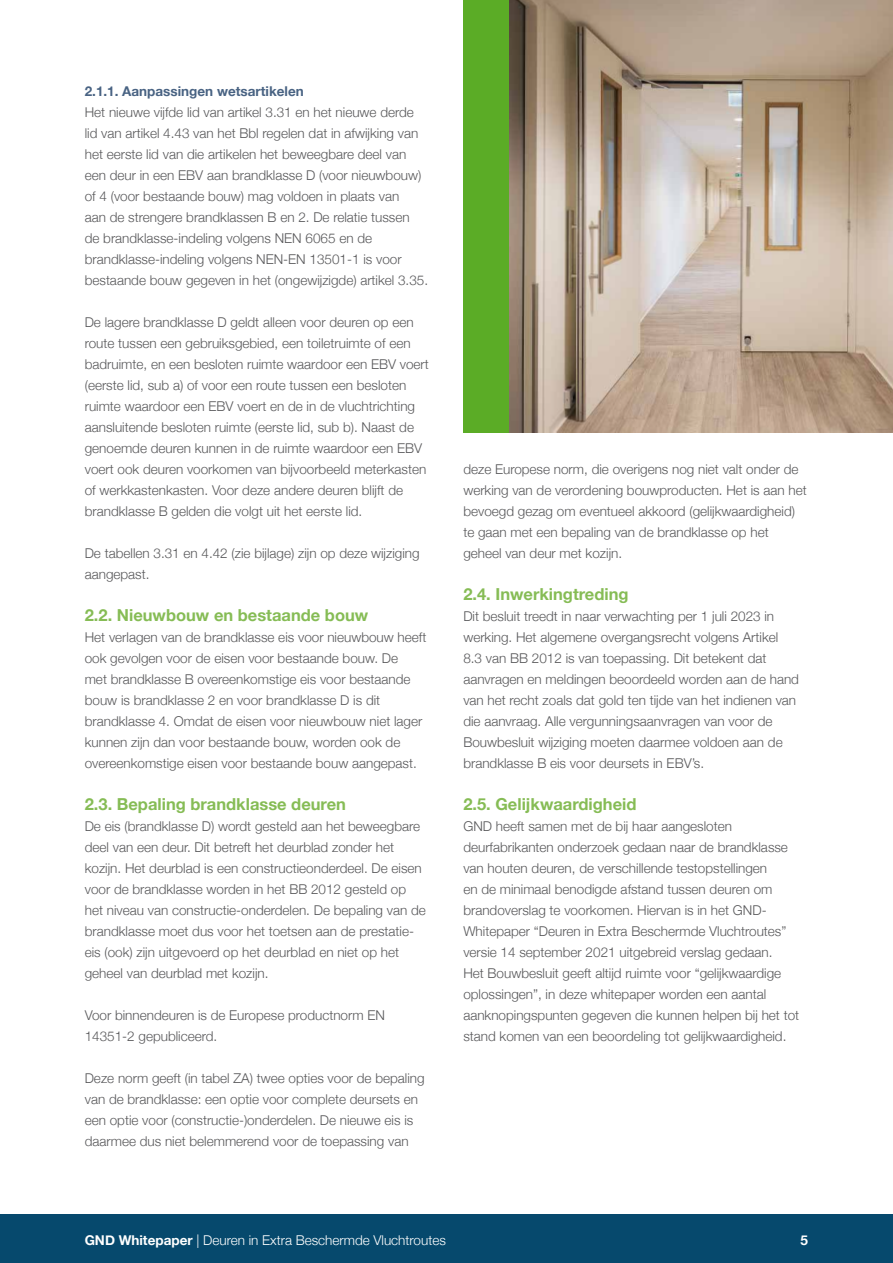
<style>
.page{position:relative;width:893px;height:1263px;background:#fff}
.page>*{position:absolute;margin:0;border:0;box-sizing:border-box;transform-origin:0 0}
.t1{font:700 16.5px "Helvetica Neue";color:#86bc55}
.t2{font:300 13.5px/21px "Helvetica Neue";color:#58585a}
.t3{font:300 13.5px "Helvetica Neue";color:#fff}
.t4{font:700 13.5px "Helvetica Neue";color:#496383}
.t5{font:700 13.5px "Helvetica Neue";color:#fff}
.s1{font-weight:700}
</style>
<div class="page">
<div style="left:0;top:1214px;width:893px;height:49px;background:#06496d"></div>
<img style="left:509px;top:0;width:384px;height:432px">
<div style="left:463px;top:0;width:46px;height:432px;background:#5bac26"></div>
<p class="t4" style="left:85px;top:81px;width:220px">2.1.1. Aanpassingen wetsartikelen</p>
<p class="t2" style="left:85px;top:101px;width:345px">Het nieuwe vijfde lid van artikel 3.31 en het nieuwe derde lid van artikel 4.43 van het Bbl regelen dat in afwijking van het eerste lid van die artikelen het beweegbare deel van een deur in een EBV aan brandklasse D (voor nieuwbouw) of 4 (voor bestaande bouw) mag voldoen in plaats van<br>aan de strengere brandklassen B en 2. De relatie tussen<br>de brandklasse-indeling volgens NEN 6065 en de brandklasse-indeling volgens NEN-EN 13501-1 is voor bestaande bouw gegeven in het (ongewijzigde) artikel 3.35.</p>
<p class="t2" style="left:85px;top:311px;width:346px">De lagere brandklasse D geldt alleen voor deuren op een route tussen een gebruiksgebied, een toiletruimte of een badruimte, en een besloten ruimte waardoor een EBV voert (eerste lid, sub a) of voor een route tussen een besloten ruimte waardoor een EBV voert en de in de vluchtrichting aansluitende besloten ruimte (eerste lid, sub b). Naast de genoemde deuren kunnen in de ruimte waardoor een EBV voert ook deuren voorkomen van bijvoorbeeld meterkasten of werkkastenkasten. Voor deze andere deuren blijft de brandklasse B gelden die volgt uit het eerste lid.</p>
<p class="t2" style="left:85px;top:542px;width:336px">De tabellen 3.31 en 4.42 (zie bijlage) zijn op deze wijziging aangepast.</p>
<p class="t1" style="left:85px;top:602px;width:285px">2.2. Nieuwbouw en bestaande bouw</p>
<p class="t2" style="left:85px;top:626px;width:343px">Het verlagen van de brandklasse eis voor nieuwbouw heeft ook gevolgen voor de eisen voor bestaande bouw. De<br>met brandklasse B overeenkomstige eis voor bestaande bouw is brandklasse 2 en voor brandklasse D is dit brandklasse 4. Omdat de eisen voor nieuwbouw niet lager kunnen zijn dan voor bestaande bouw, worden ook de overeenkomstige eisen voor bestaande bouw aangepast.</p>
<p class="t1" style="left:85px;top:791px;width:263px">2.3. Bepaling brandklasse deuren</p>
<p class="t2" style="left:85px;top:815px;width:343px">De eis (brandklasse D) wordt gesteld aan het beweegbare deel van een deur. Dit betreft het deurblad zonder het kozijn. Het deurblad is een constructieonderdeel. De eisen voor de brandklasse worden in het BB 2012 gesteld op het niveau van constructie-onderdelen. De bepaling van de brandklasse moet dus voor het toetsen aan de prestatie&shy;eis (ook) zijn uitgevoerd op het deurblad en niet op het geheel van deurblad met kozijn.</p>
<p class="t2" style="left:85px;top:1004px;width:302px">Voor binnendeuren is de Europese productnorm EN<br>14351-2 gepubliceerd.</p>
<p class="t2" style="left:85px;top:1067px;width:341px">Deze norm geeft (in tabel ZA) twee opties voor de bepaling van de brandklasse: een optie voor complete deursets en een optie voor (constructie-)onderdelen. De nieuwe eis is daarmee dus niet belemmerend voor de toepassing van</p>
<p class="t2" style="left:463px;top:458px;width:345px">deze Europese norm, die overigens nog niet valt onder de werking van de verordening bouwproducten. Het is aan het bevoegd gezag om eventueel akkoord (gelijkwaardigheid) te gaan met een bepaling van de brandklasse op het geheel van deur met kozijn.</p>
<p class="t1" style="left:463px;top:581px;width:167px">2.4. Inwerkingtreding</p>
<p class="t2" style="left:463px;top:605px;width:337px">Dit besluit treedt in naar verwachting per 1 juli 2023 in werking. Het algemene overgangsrecht volgens Artikel 8.3 van BB 2012 is van toepassing. Dit betekent dat aanvragen en meldingen beoordeeld worden aan de hand van het recht zoals dat gold ten tijde van het indienen van die aanvraag. Alle vergunningsaanvragen van voor de Bouwbesluit wijziging moeten daarmee voldoen aan de brandklasse B eis voor deursets in EBV’s.</p>
<p class="t1" style="left:463px;top:791px;width:175px">2.5. Gelijkwaardigheid</p>
<p class="t2" style="left:463px;top:815px;width:337px">GND heeft samen met de bij haar aangesloten deurfabrikanten onderzoek gedaan naar de brandklasse van houten deuren, de verschillende testopstellingen<br>en de minimaal benodigde afstand tussen deuren om brandoverslag te voorkomen. Hiervan is in het GND-Whitepaper “Deuren in Extra Beschermde Vluchtroutes” versie 14 september 2021 uitgebreid verslag gedaan.<br>Het Bouwbesluit geeft altijd ruimte voor “gelijkwaardige oplossingen”, in deze whitepaper worden een aantal aanknopingspunten gegeven die kunnen helpen bij het tot stand komen van een beoordeling tot gelijkwaardigheid.</p>
<p class="t3" style="left:85px;top:1229px;width:363px"><span class="s1">GND Whitepaper</span> | Deuren in Extra Beschermde Vluchtroutes</p>
<p class="t5" style="left:800px;top:1229px;width:9px">5</p>
</div>
